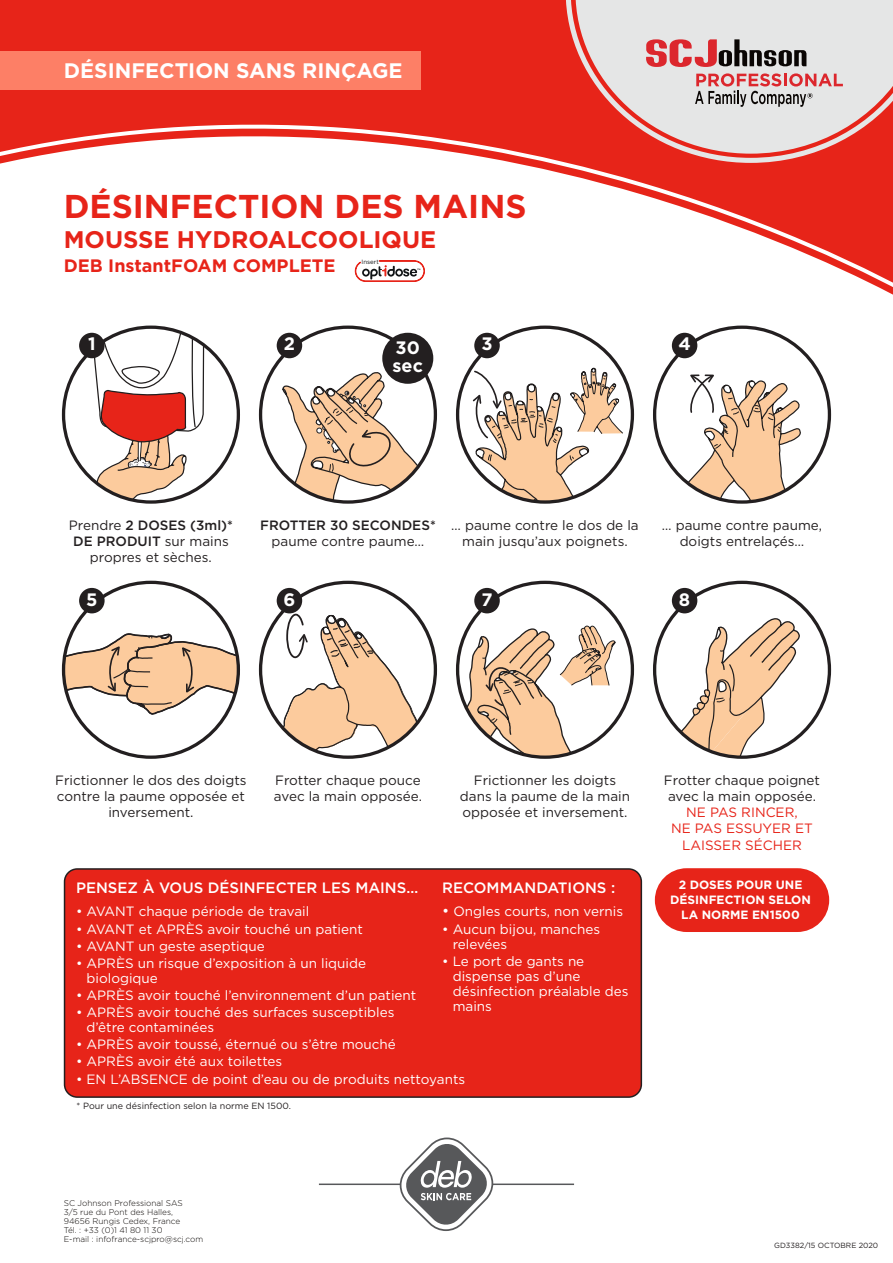
<style>
.page{position:relative;width:893px;height:1263px;background:#fff}
.page>*{position:absolute;margin:0;border:0;box-sizing:border-box;transform-origin:0 0}
.t1{font:700 33px "Gotham";color:#e72419}
.t2{font:700 24px "Gotham";color:#e72419}
.t3{font:700 21px "Gotham";color:#fff}
.t4{font:700 18px "Gotham";color:#e72419}
.t5{font:700 18px "Gotham";color:#fff}
.t6{font:500 15px "Gotham";color:#fff}
.t7{font:13.5px/15px "Gotham";color:#fff}
.t8{font:13.5px/16.2px "Gotham";color:#231f20;text-align:center}
.t9{font:13.5px/16.2px "Gotham";color:#e72419;text-align:center}
.t10{font:500 13.5px/16.2px "Gotham";color:#231f20;text-align:center}
.t11{font:700 12px/15px "Gotham";color:#fff;text-align:center}
.t12{font:9px "Gotham";color:#231f20}
._07_Prokyon_7_9{font:300 8.25px/9px "Gotham";color:#0a0604}
.t13{font:7.5px "Gotham";color:#231f20}
.t14{font:6.15px "Gotham";color:#111416}
.s1{font-weight:500}
.s2{font-weight:400}
.s3{font-size:15px}
</style>
<div class="page">
<div style="left:0;top:0;width:566px;height:119px;background:#e72419"></div>
<svg style="left:0;top:119px;width:893px;height:176px"></svg>
<svg style="left:566px;top:0;width:327px;height:163px;background:#e64339"></svg>
<svg style="left:575px;top:0;width:318px;height:154px;background:#e5bfbd"></svg>
<svg style="left:646px;top:39px;width:161px;height:28px;background:#b28687"></svg>
<svg style="left:695px;top:73px;width:148px;height:34px;background:#cbabac"></svg>
<div style="left:0;top:51px;width:421px;height:38px;background:#fd7f66"></div>
<div style="left:65px;top:869px;width:576px;height:228px;background:#e72419;border-radius:13px"></div>
<div style="left:64px;top:868px;width:578px;height:230px;border:2px solid #231f20;border-radius:13px"></div>
<svg style="left:82px;top:327px;width:123px;height:175px"></svg>
<svg style="left:64px;top:617px;width:174px;height:140px"></svg>
<svg style="left:261px;top:595px;width:174px;height:162px"></svg>
<svg style="left:471px;top:340px;width:153px;height:162px"></svg>
<svg style="left:666px;top:374px;width:136px;height:128px"></svg>
<svg style="left:458px;top:620px;width:158px;height:137px"></svg>
<svg style="left:655px;top:582px;width:145px;height:175px"></svg>
<svg style="left:282px;top:370px;width:153px;height:132px"></svg>
<div style="left:79px;top:333px;width:26px;height:25px;background:#231f20;border-radius:50%"></div>
<div style="left:79px;top:588px;width:26px;height:25px;background:#231f20;border-radius:50%"></div>
<div style="left:277px;top:333px;width:25px;height:25px;background:#231f20;border-radius:50%"></div>
<div style="left:382px;top:333px;width:51px;height:51px;background:#231f20;border-radius:50%"></div>
<div style="left:277px;top:588px;width:25px;height:25px;background:#231f20;border-radius:50%"></div>
<div style="left:474px;top:333px;width:26px;height:25px;background:#231f20;border-radius:50%"></div>
<div style="left:474px;top:588px;width:26px;height:25px;background:#231f20;border-radius:50%"></div>
<div style="left:672px;top:333px;width:25px;height:25px;background:#231f20;border-radius:50%"></div>
<div style="left:672px;top:588px;width:25px;height:25px;background:#231f20;border-radius:50%"></div>
<div style="left:655px;top:868px;width:174px;height:64px;background:#e72419;border-radius:32px"></div>
<svg style="left:352px;top:257px;width:76px;height:25px"></svg>
<hr style="left:319px;top:1183px;width:255px;height:2px;background:#57585a">
<svg style="left:400px;top:1137px;width:93px;height:94px"></svg>
<h3 class="t3" style="left:64px;top:57px;width:340px">DÉSINFECTION SANS RINÇAGE</h3>
<p class="t1" style="left:64px;top:184px;width:464px">DÉSINFECTION DES MAINS</p>
<p class="t2" style="left:64px;top:223px;width:374px">MOUSSE HYDROALCOOLIQUE</p>
<p class="t4" style="left:64px;top:253px;width:273px">DEB InstantFOAM COMPLETE</p>
<p class="t14" style="left:362px;top:257px;width:19px">Insert</p>
<p class="t5" style="left:88px;top:332px;width:9px">1</p>
<p class="t5" style="left:284px;top:332px;width:13px">2</p>
<p class="t5" style="left:396px;top:336px;width:26px">30</p>
<p class="t5" style="left:393px;top:354px;width:32px">sec</p>
<p class="t5" style="left:481px;top:332px;width:13px">3</p>
<p class="t5" style="left:678px;top:332px;width:14px">4</p>
<p class="t8" style="left:69px;top:516px;width:166px">Prendre <span class="s1">2 DOSES (3ml)*<br>DE PRODUIT</span> sur mains propres et sèches.</p>
<p class="t5" style="left:86px;top:587px;width:13px">5</p>
<p class="t10" style="left:260px;top:516px;width:177px">FROTTER 30 SECONDES* <span class="s2">paume contre paume…</span></p>
<p class="t8" style="left:451px;top:516px;width:189px">… paume contre le dos de la main jusqu’aux poignets.</p>
<p class="t8" style="left:662px;top:516px;width:162px">… paume contre paume, doigts entrelaçés…</p>
<p class="t5" style="left:283px;top:587px;width:13px">6</p>
<p class="t5" style="left:481px;top:587px;width:13px">7</p>
<p class="t5" style="left:679px;top:587px;width:13px">8</p>
<p class="t8" style="left:55px;top:771px;width:193px">Frictionner le dos des doigts contre la paume opposée et inversement.</p>
<p class="t8" style="left:274px;top:771px;width:150px;text-align:left">Frotter chaque pouce avec la main opposée.</p>
<p class="t8" style="left:460px;top:771px;width:172px">Frictionner les doigts dans la paume de la main opposée et inversement.</p>
<p class="t8" style="left:664px;top:771px;width:158px;text-align:left">Frotter chaque poignet avec la main opposée.</p>
<p class="t9" style="left:671px;top:804px;width:143px">NE PAS RINCER,<br>NE PAS ESSUYER ET<br>LAISSER SÉCHER</p>
<p class="t6" style="left:76px;top:878px;width:344px">PENSEZ À VOUS DÉSINFECTER LES MAINS…</p>
<p class="t7" style="left:76px;top:904px;width:235px">• AVANT chaque période de travail</p>
<p class="t7" style="left:76px;top:921px;width:288px">• AVANT et APRÈS avoir touché un patient</p>
<p class="t7" style="left:76px;top:938px;width:190px">• AVANT un geste aseptique</p>
<p class="t7" style="left:87px;top:955px;width:281px;text-indent:-11px">• APRÈS un risque d’exposition à un liquide biologique</p>
<p class="t7" style="left:76px;top:987px;width:342px">• APRÈS avoir touché l’environnement d’un patient</p>
<p class="t7" style="left:87px;top:1004px;width:309px;text-indent:-11px">• APRÈS avoir touché des surfaces susceptibles d’être contaminées</p>
<p class="t7" style="left:76px;top:1037px;width:321px">• APRÈS avoir toussé, éternué ou s’être mouché</p>
<p class="t7" style="left:76px;top:1054px;width:208px">• APRÈS avoir été aux toilettes</p>
<p class="t7" style="left:76px;top:1071px;width:391px">• EN L’ABSENCE de point d’eau ou de produits nettoyants</p>
<p class="t6" style="left:442px;top:878px;width:175px">RECOMMANDATIONS :</p>
<p class="t7" style="left:442px;top:904px;width:182px"><span class="s3">•</span> Ongles courts, non vernis</p>
<p class="t7" style="left:453px;top:921px;width:149px;text-indent:-11px">• Aucun bijou, manches relevées</p>
<p class="t7" style="left:453px;top:953px;width:177px;text-indent:-11px">• Le port de gants ne dispense pas d’une désinfection préalable des mains</p>
<p class="t12" style="left:77px;top:1100px;width:216px">* Pour une désinfection selon la norme EN 1500.</p>
<p class="_07_Prokyon_7_9" style="left:64px;top:1198px;width:120px">SC Johnson Professional SAS</p>
<p class="_07_Prokyon_7_9" style="left:64px;top:1207px;width:118px">3/5 rue du Pont des Halles,<br>94656 Rungis Cedex, France</p>
<p class="_07_Prokyon_7_9" style="left:64px;top:1225px;width:141px">Tél. : +33 (0)1 41 80 11 30<br>E-mail : infofrance-scjpro@scj.com</p>
<p class="t11" style="left:670px;top:877px;width:142px">2 DOSES POUR UNE<br>DÉSINFECTION SELON<br>LA NORME EN1500</p>
<p class="t13" style="left:774px;top:1240px;width:106px">GD3382/15 OCTOBRE 2020</p>
</div>
